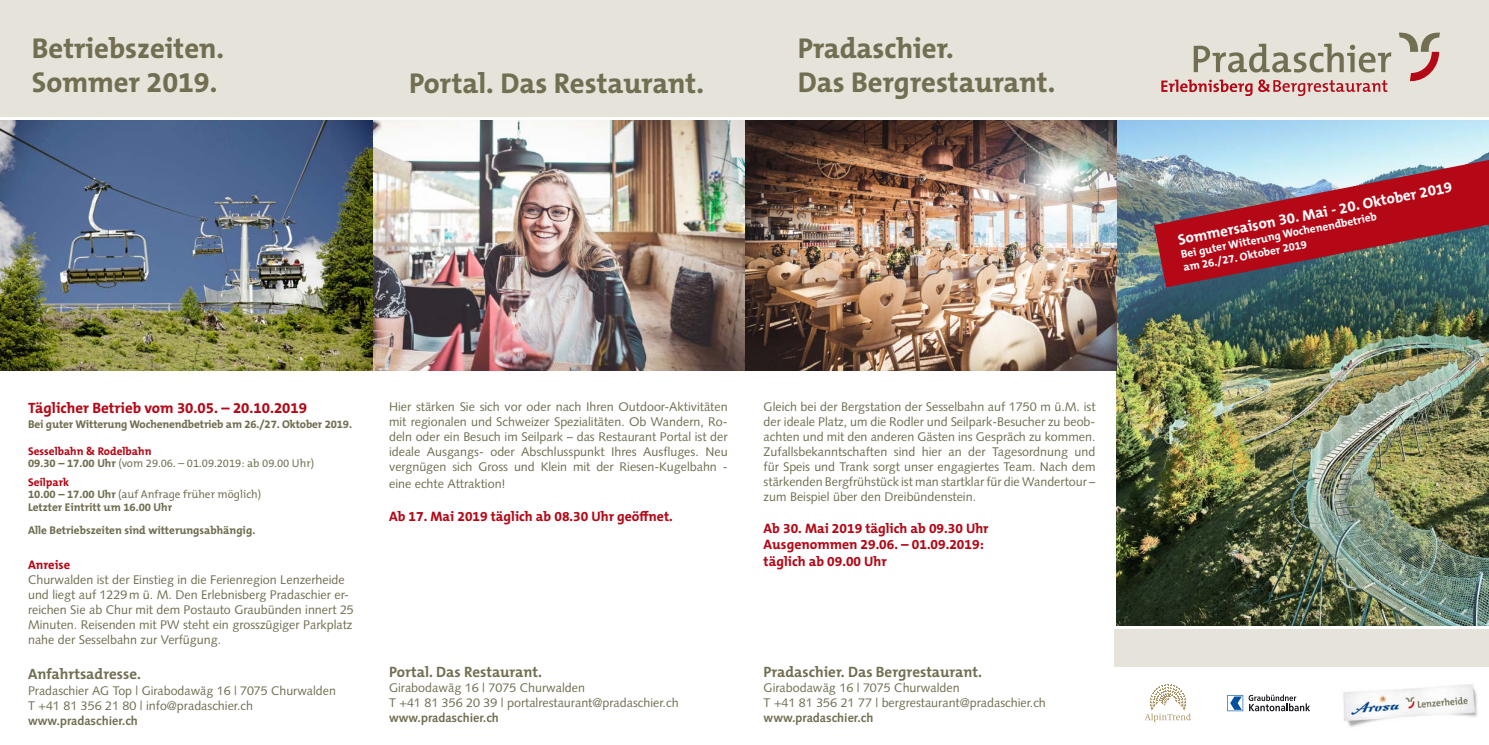
<style>
.page{position:relative;width:1489px;height:745px;background:#fff}
.page>*{position:absolute;margin:0;border:0;box-sizing:border-box;transform-origin:0 0}
.t1{font:700 28.75px/34.5px "The Mix Office LF";color:#716e51}
.t2{font:700 15px "The Mix B W7";color:#716e51}
.t3{font:700 15px "The Mix Office LF";color:#b40817}
.t4{font:700 15px "The Mix Office LF";color:#fff}
.t5{font:700 13.75px/16.5px "The Mix Office LF";color:#b40817}
.t6{font:12.5px/15px "Syntax LT Std";color:#716e51}
.t7{font:700 12.5px "Syntax LT Std";color:#716e51}
.t8{font:700 12.5px "The Mix Office LF";color:#b40817}
.t9{font:700 11.25px/22.5px "The Mix Office LF";color:#716e51}
.t10{font:11.25px/12.5px "The Mix Office LF";color:#716e51}
.t11{font:700 11.25px/13.5px "The Mix Office LF";color:#fff}
.s1{font-weight:700;color:#b40817}
.s2{font-weight:700}
</style>
<div class="page">
<img style="left:1315px;top:666px;width:173px;height:61px">
<div style="left:1114px;top:629px;width:374px;height:37px;background:#e6e4da"></div>
<div style="left:0;top:0;width:1488px;height:116px;background:#e6e4da"></div>
<svg style="left:1193px;top:44px;width:198px;height:28px"></svg>
<svg style="left:1399px;top:32px;width:40px;height:49px"></svg>
<svg style="left:1161px;top:79px;width:226px;height:17px"></svg>
<img style="left:1116px;top:120px;width:372px;height:504px">
<svg style="left:1227px;top:694px;width:82px;height:16px"></svg>
<svg style="left:1145px;top:684px;width:45px;height:37px"></svg>
<img style="left:0;top:120px;width:1116px;height:250px">
<img style="left:1153px;top:160px;width:335px;height:127px">
<h1 class="t1" style="left:32px;top:31px;width:193px">Betriebszeiten.<br>Sommer 2019.</h1>
<h1 class="t1" style="left:409px;top:66px;width:296px">Portal. Das Restaurant.</h1>
<h1 class="t1" style="left:797px;top:31px;width:259px">Pradaschier.<br>Das Bergrestaurant.</h1>
<p class="t3" style="left:28px;top:398px;width:280px">Täglicher Betrieb vom 30.05. – 20.10.2019</p>
<p class="t9" style="left:28px;top:412px;width:325px">Bei guter Witterung Wochenendbetrieb am 26./27. Oktober 2019.</p>
<p class="t10" style="left:28px;top:444px;width:287px"><span class="s1">Sesselbahn &amp; Rodelbahn<br></span><span class="s2">09.30 – 17.00 Uhr</span> (vom 29.06. – 01.09.2019: ab 09.00 Uhr)</p>
<p class="t10" style="left:28px;top:476px;width:235px;line-height:11.2px"><span class="s1">Seilpark<br></span><span class="s2">10.00 – 17.00 Uhr</span> (auf Anfrage früher möglich)</p>
<p class="t9" style="left:28px;top:495px;width:229px">Letzter Eintritt um 16.00 Uhr<br>Alle Betriebszeiten sind witterungsabhängig.</p>
<p class="t6" style="left:389px;top:399px;width:340px;text-align:justify">Hier stärken Sie sich vor oder nach Ihren Outdoor-Aktivitäten mit regionalen und Schweizer Spezialitäten. Ob Wandern, Ro&shy;deln oder ein Besuch im Seilpark – das Restaurant Portal ist der ideale Ausgangs- oder Abschlusspunkt Ihres Ausfluges. Neu vergnügen sich Gross und Klein mit der Riesen-Kugelbahn -</p>
<p class="t6" style="left:389px;top:475px;width:118px">eine echte Attraktion!</p>
<p class="t5" style="left:389px;top:507px;width:285px">Ab 17. Mai 2019 täglich ab 08.30 Uhr geöffnet.</p>
<p class="t6" style="left:763px;top:399px;width:333px;text-align:justify">Gleich bei der Bergstation der Sesselbahn auf 1750 m ü.M. ist der ideale Platz, um die Rodler und Seilpark-Besucher zu beob&shy;achten und mit den anderen Gästen ins Gespräch zu kommen.<br>Zufallsbekanntschaften sind hier an der Tagesordnung und für Speis und Trank sorgt unser engagiertes Team. Nach dem stärkenden Bergfrühstück ist man startklar für die Wandertour – zum Beispiel über den Dreibündenstein.</p>
<p class="t5" style="left:763px;top:519px;width:226px">Ab 30. Mai 2019 täglich ab 09.30 Uhr<br>Ausgenommen 29.06. – 01.09.2019:</p>
<p class="t8" style="left:28px;top:556px;width:44px">Anreise</p>
<p class="t5" style="left:763px;top:552px;width:125px">täglich ab 09.00 Uhr</p>
<p class="t6" style="left:28px;top:571px;width:327px">Churwalden ist der Einstieg in die Ferienregion Lenzerheide und liegt auf 1229m ü. M. Den Erlebnisberg Pradaschier er&shy;reichen Sie ab Chur mit dem Postauto Graubünden innert 25<br>Minuten. Reisenden mit PW steht ein grosszügiger Parkplatz nahe der Sesselbahn zur Verfügung.</p>
<p class="t2" style="left:28px;top:664px;width:114px">Anfahrtsadresse.</p>
<p class="t6" style="left:28px;top:682px;width:309px">Pradaschier AG Top | Girabodawäg 16 | 7075 Churwalden<br>T +41 81 356 21 80 | info@pradaschier.ch</p>
<p class="t7" style="left:28px;top:712px;width:111px">www.pradaschier.ch</p>
<p class="t2" style="left:389px;top:661px;width:154px">Portal. Das Restaurant.</p>
<p class="t6" style="left:389px;top:679px;width:291px">Girabodawäg 16 | 7075 Churwalden<br>T +41 81 356 20 39 | portalrestaurant@pradaschier.ch</p>
<p class="t7" style="left:389px;top:710px;width:111px">www.pradaschier.ch</p>
<p class="t2" style="left:763px;top:661px;width:220px">Pradaschier. Das Bergrestaurant.</p>
<p class="t6" style="left:763px;top:679px;width:284px">Girabodawäg 16 | 7075 Churwalden<br>T +41 81 356 21 77 | bergrestaurant@pradaschier.ch</p>
<p class="t7" style="left:763px;top:710px;width:111px">www.pradaschier.ch</p>
<p class="t4" style="left:1176px;top:230px;width:280px;rotate:-11deg">Sommersaison 30. Mai - 20. Oktober 2019</p>
<p class="t11" style="left:1179px;top:248px;width:201px;rotate:-11deg">Bei guter Witterung Wochenendbetrieb am 26./27. Oktober 2019</p>
</div>
